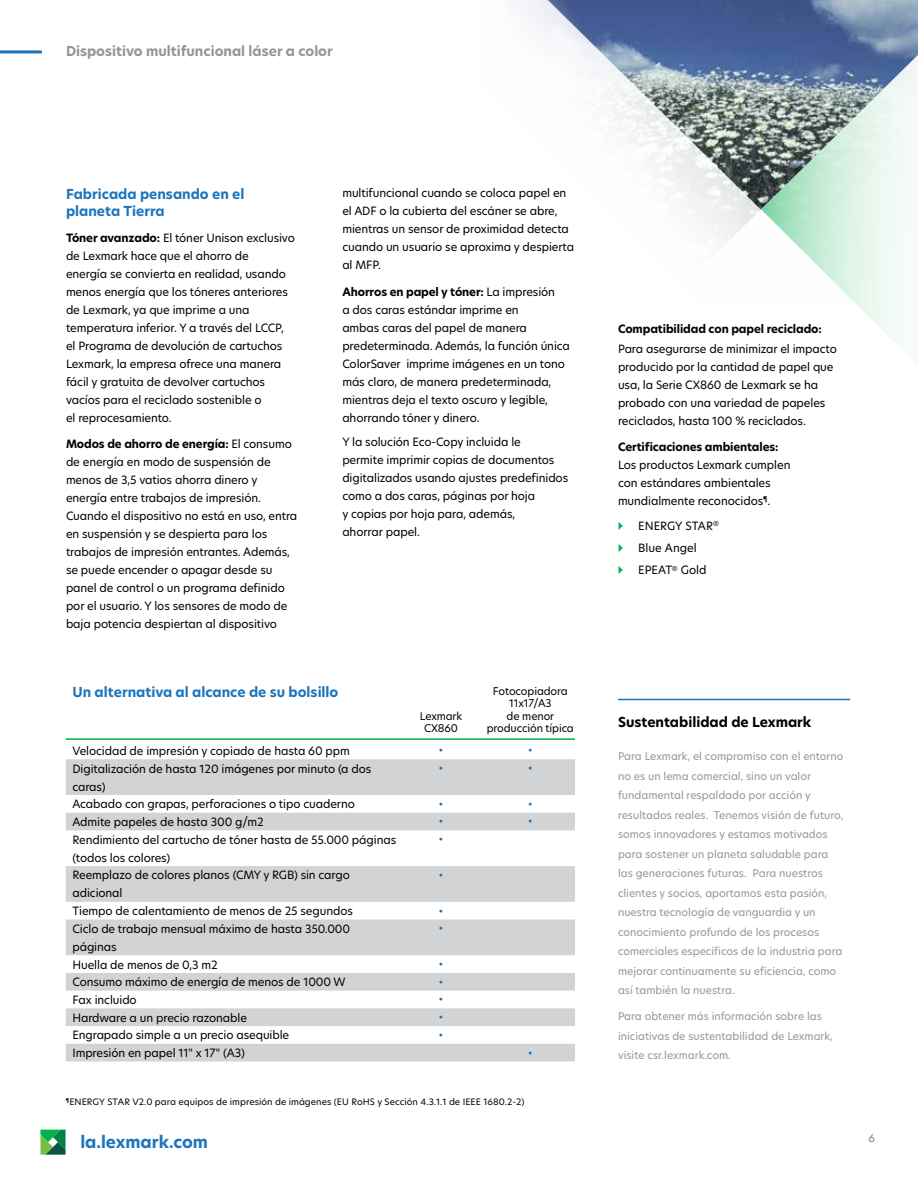
<style>
.page{position:relative;width:918px;height:1188px;background:#fff}
.page>*{position:absolute;margin:0;border:0;box-sizing:border-box;transform-origin:0 0}
.t1{font:700 16.5px "TP Hero";color:#1c75bc}
.t2{font:700 13.5px/16.5px "TP Hero";color:#1c75bc}
.t3{font:700 13.5px "TP Hero";color:#939598}
.t4{font:700 13.5px "TP Hero";color:#000}
.t5{font:11.25px/18px "TP Hero";letter-spacing:-.01em;color:#000}
.t6{font:700 11.25px "TP Hero";letter-spacing:-.01em;color:#000}
.t7{font:10.5px/19.5px "TP Hero";color:#939598}
.t8{font:10.5px/12.6px "TP Hero";letter-spacing:-.01em;color:#000;text-align:center}
.t9{font:700 10.5px "TP Hero";color:#1c75bc}
.t10{font:10.5px "TP Hero";color:#7e7e85}
.t11{font:8.7px "TP Hero";color:#000}
.s1{font-weight:700}
</style>
<div class="page">
<hr style="left:0;top:50px;width:42px;height:3px;background:#1c75bc">
<svg style="left:40px;top:1130px;width:26px;height:25px"></svg>
<svg style="left:517px;top:0;width:401px;height:246px"></svg>
<svg style="left:761px;top:39px;width:157px;height:310px"></svg>
<hr style="left:618px;top:699px;width:232px;height:1px;background:#1c75bc">
<svg style="left:66px;top:759px;width:509px;height:302px;fill:#d1d3d4"></svg>
<hr style="left:66px;top:738px;width:330px;height:2px;background:#00b14c">
<hr style="left:396px;top:738px;width:90px;height:2px;background:#00b14c">
<hr style="left:486px;top:738px;width:89px;height:2px;background:#00b14c">
<p class="t3" style="left:66px;top:42px;width:268px">Dispositivo multifuncional láser a color</p>
<p class="t2" style="left:66px;top:186px;width:180px">Fabricada pensando en el planeta Tierra</p>
<p class="t5" style="left:66px;top:229px;width:230px"><span class="s1">Tóner avanzado:</span> El tóner Unison exclusivo de Lexmark hace que el ahorro de<br>energía se convierta en realidad, usando menos energía que los tóneres anteriores de Lexmark, ya que imprime a una temperatura inferior. Y a través del LCCP, el Programa de devolución de cartuchos Lexmark, la empresa ofrece una manera fácil y gratuita de devolver cartuchos vacíos para el reciclado sostenible o<br>el reprocesamiento.</p>
<p class="t5" style="left:66px;top:435px;width:233px"><span class="s1">Modos de ahorro de energía:</span> El consumo de energía en modo de suspensión de menos de 3,5 vatios ahorra dinero y energía entre trabajos de impresión.<br>Cuando el dispositivo no está en uso, entra en suspensión y se despierta para los trabajos de impresión entrantes. Además, se puede encender o apagar desde su panel de control o un programa definido por el usuario. Y los sensores de modo de baja potencia despiertan al dispositivo</p>
<p class="t5" style="left:342px;top:184px;width:233px">multifuncional cuando se coloca papel en el ADF o la cubierta del escáner se abre, mientras un sensor de proximidad detecta cuando un usuario se aproxima y despierta al MFP.</p>
<p class="t5" style="left:342px;top:282px;width:229px"><span class="s1">Ahorros en papel y tóner:</span> La impresión<br>a dos caras estándar imprime en<br>ambas caras del papel de manera predeterminada. Además, la función única ColorSaver imprime imágenes en un tono más claro, de manera predeterminada, mientras deja el texto oscuro y legible, ahorrando tóner y dinero.</p>
<p class="t5" style="left:342px;top:433px;width:227px">Y la solución Eco-Copy incluida le<br>permite imprimir copias de documentos digitalizados usando ajustes predefinidos como a dos caras, páginas por hoja<br>y copias por hoja para, además,<br>ahorrar papel.</p>
<p class="t2" style="left:72px;top:684px;width:268px">Un alternativa al alcance de su bolsillo</p>
<p class="t8" style="left:420px;top:709px;width:44px">Lexmark<br>CX860</p>
<p class="t8" style="left:487px;top:684px;width:89px">Fotocopiadora<br>11x17/A3<br>de menor producción típica</p>
<p class="t5" style="left:72px;top:742px;width:279px">Velocidad de impresión y copiado de hasta 60 ppm</p>
<p class="t9" style="left:439px;top:743px;width:6px">•</p>
<p class="t9" style="left:528px;top:743px;width:6px">•</p>
<p class="t5" style="left:72px;top:759px;width:300px">Digitalización de hasta 120 imágenes por minuto (a dos caras)</p>
<p class="t9" style="left:439px;top:761px;width:6px">•</p>
<p class="t9" style="left:528px;top:761px;width:6px">•</p>
<p class="t5" style="left:72px;top:795px;width:284px">Acabado con grapas, perforaciones o tipo cuaderno</p>
<p class="t9" style="left:439px;top:797px;width:6px">•</p>
<p class="t9" style="left:528px;top:797px;width:6px">•</p>
<p class="t5" style="left:72px;top:813px;width:193px">Admite papeles de hasta 300 g/m2</p>
<p class="t9" style="left:439px;top:814px;width:6px">•</p>
<p class="t9" style="left:528px;top:814px;width:6px">•</p>
<p class="t5" style="left:72px;top:830px;width:325px">Rendimiento del cartucho de tóner hasta de 55.000 páginas (todos los colores)</p>
<p class="t9" style="left:439px;top:832px;width:6px">•</p>
<p class="t5" style="left:72px;top:866px;width:279px">Reemplazo de colores planos (CMY y RGB) sin cargo adicional</p>
<p class="t9" style="left:439px;top:868px;width:6px">•</p>
<p class="t5" style="left:72px;top:902px;width:282px">Tiempo de calentamiento de menos de 25 segundos</p>
<p class="t9" style="left:439px;top:904px;width:6px">•</p>
<p class="t5" style="left:72px;top:920px;width:279px">Ciclo de trabajo mensual máximo de hasta 350.000 páginas</p>
<p class="t9" style="left:439px;top:921px;width:6px">•</p>
<p class="t5" style="left:72px;top:955px;width:147px">Huella de menos de 0,3 m2</p>
<p class="t9" style="left:439px;top:957px;width:6px">•</p>
<p class="t5" style="left:72px;top:973px;width:275px">Consumo máximo de energía de menos de 1000 W</p>
<p class="t9" style="left:439px;top:975px;width:6px">•</p>
<p class="t5" style="left:72px;top:991px;width:66px">Fax incluido</p>
<p class="t9" style="left:439px;top:992px;width:6px">•</p>
<p class="t5" style="left:72px;top:1008px;width:176px">Hardware a un precio razonable</p>
<p class="t9" style="left:439px;top:1010px;width:6px">•</p>
<p class="t5" style="left:72px;top:1026px;width:218px">Engrapado simple a un precio asequible</p>
<p class="t9" style="left:439px;top:1028px;width:6px">•</p>
<p class="t5" style="left:72px;top:1044px;width:174px">Impresión en papel 11" x 17" (A3)</p>
<p class="t9" style="left:528px;top:1046px;width:6px">•</p>
<p class="t11" style="left:66px;top:1096px;width:460px"><sup>¶</sup>ENERGY STAR V2.0 para equipos de impresión de imágenes (EU RoHS y Sección 4.3.1.1 de IEEE 1680.2-2)</p>
<h1 class="t1" style="left:80px;top:1131px;width:129px">la.lexmark.com</h1>
<p class="t6" style="left:618px;top:321px;width:205px">Compatibilidad con papel reciclado:</p>
<p class="t5" style="left:618px;top:339px;width:221px">Para asegurarse de minimizar el impacto producido por la cantidad de papel que usa, la Serie CX860 de Lexmark se ha probado con una variedad de papeles reciclados, hasta 100 % reciclados.</p>
<p class="t6" style="left:618px;top:439px;width:162px">Certificaciones ambientales:</p>
<p class="t5" style="left:618px;top:456px;width:174px">Los productos Lexmark cumplen con estándares ambientales mundialmente reconocidos<sup>¶</sup>.</p>
<p class="t5" style="left:638px;top:514px;width:82px;line-height:22.4px">ENERGY STAR<sup>®<br></sup>Blue Angel<br>EPEAT<sup>®</sup> Gold</p>
<p class="t4" style="left:618px;top:713px;width:195px">Sustentabilidad de Lexmark</p>
<p class="t7" style="left:618px;top:746px;width:227px">Para Lexmark, el compromiso con el entorno no es un lema comercial, sino un valor fundamental respaldado por acción y resultados reales. Tenemos visión de futuro, somos innovadores y estamos motivados para sostener un planeta saludable para las generaciones futuras. Para nuestros clientes y socios, aportamos esta pasión, nuestra tecnología de vanguardia y un conocimiento profundo de los procesos comerciales específicos de la industria para mejorar continuamente su eficiencia, como así también la nuestra.</p>
<p class="t7" style="left:618px;top:1007px;width:216px">Para obtener más información sobre las iniciativas de sustentabilidad de Lexmark, visite csr.lexmark.com.</p>
<p class="t10" style="left:868px;top:1131px;width:8px">6</p>
</div>
